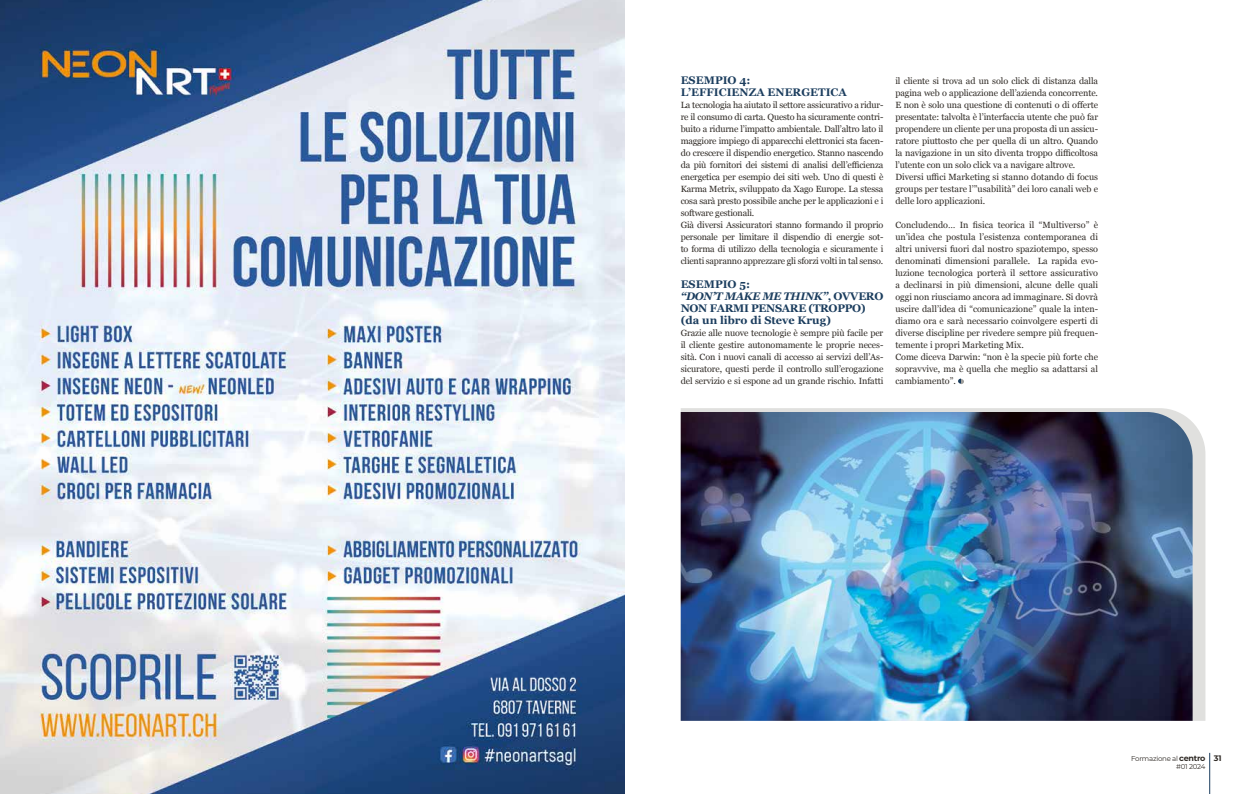
<style>
.page{position:relative;width:1248px;height:794px;background:#fff}
.page>*{position:absolute;margin:0;border:0;box-sizing:border-box;transform-origin:0 0}
.t1{font:700 11px/12px "Georgia";color:#1b3d5e}
.t2{font:9px/12px "Georgia";letter-spacing:-.01em;color:#2f2a25}
.t3{font:700 8px "Montserrat";color:#2f2a25}
.t4{font:7px/8px "Montserrat";letter-spacing:-.03em;color:#2f2a25;text-align:right}
.s1{font-style:italic}
.s2{font-weight:700;font-size:8px}
</style>
<div class="page">
<hr style="left:1209px;top:753px;width:1px;height:41px;background:#1b3d5e">
<img style="left:0;top:0;width:624px;height:794px">
<svg style="left:958px;top:378px;width:5px;height:6px"></svg>
<svg style="left:681px;top:408px;width:524px;height:313px;background:#dddedd"></svg>
<img style="left:680px;top:412px;width:512px;height:309px">
<p class="t1" style="left:680px;top:74px;width:168px">ESEMPIO 4:<br>L’EFFICIENZA ENERGETICA</p>
<p class="t2" style="left:680px;top:99px;width:204px">La tecnologia ha aiutato il settore assicurativo a ridur&shy;re il consumo di carta. Questo ha sicuramente contri&shy;buito a ridurne l’impatto ambientale. Dall’altro lato il maggiore impiego di apparecchi elettronici sta facen&shy;do crescere il dispendio energetico. Stanno nascendo da più fornitori dei sistemi di analisi dell’efficienza energetica per esempio dei siti web. Uno di questi è Karma Metrix, sviluppato da Xago Europe. La stessa cosa sarà presto possibile anche per le applicazioni e i software gestionali.<br>Già diversi Assicuratori stanno formando il proprio personale per limitare il dispendio di energie sot&shy;to forma di utilizzo della tecnologia e sicuramente i clienti sapranno apprezzare gli sforzi volti in tal senso.</p>
<p class="t1" style="left:680px;top:278px;width:204px">ESEMPIO 5:<br><span class="s1">“DON’T MAKE ME THINK”</span>, OVVERO<br>NON FARMI PENSARE (TROPPO) (da un libro di Steve Krug)</p>
<p class="t2" style="left:680px;top:327px;width:204px;text-align:justify">Grazie alle nuove tecnologie è sempre più facile per il cliente gestire autonomamente le proprie neces&shy;sità. Con i nuovi canali di accesso ai servizi dell’As&shy;sicuratore, questi perde il controllo sull’erogazione del servizio e si espone ad un grande rischio. Infatti</p>
<p class="t2" style="left:895px;top:75px;width:204px">il cliente si trova ad un solo click di distanza dalla pagina web o applicazione dell’azienda concorrente.<br>E non è solo una questione di contenuti o di offerte presentate: talvolta è l’interfaccia utente che può far propendere un cliente per una proposta di un assicu&shy;ratore piuttosto che per quella di un altro. Quando la navigazione in un sito diventa troppo difficoltosa l’utente con un solo click va a navigare altrove.<br>Diversi uffici Marketing si stanno dotando di focus groups per testare l’”usabilità” dei loro canali web e delle loro applicazioni.</p>
<p class="t2" style="left:895px;top:218px;width:204px">Concludendo… In fisica teorica il “Multiverso” è un’idea che postula l’esistenza contemporanea di altri universi fuori dal nostro spaziotempo, spesso denominati dimensioni parallele. La rapida evo&shy;luzione tecnologica porterà il settore assicurativo a declinarsi in più dimensioni, alcune delle quali oggi non riusciamo ancora ad immaginare. Si dovrà uscire dall’idea di “comunicazione” quale la inten&shy;diamo ora e sarà necessario coinvolgere esperti di diverse discipline per rivedere sempre più frequen&shy;temente i propri Marketing Mix.<br>Come diceva Darwin: “non è la specie più forte che sopravvive, ma è quella che meglio sa adattarsi al cambiamento”.</p>
<p class="t4" style="left:1130px;top:754px;width:76px">Formazione al <span class="s2">centro </span>#01 2024</p>
<p class="t3" style="left:1213px;top:752px;width:9px">31</p>
</div>
